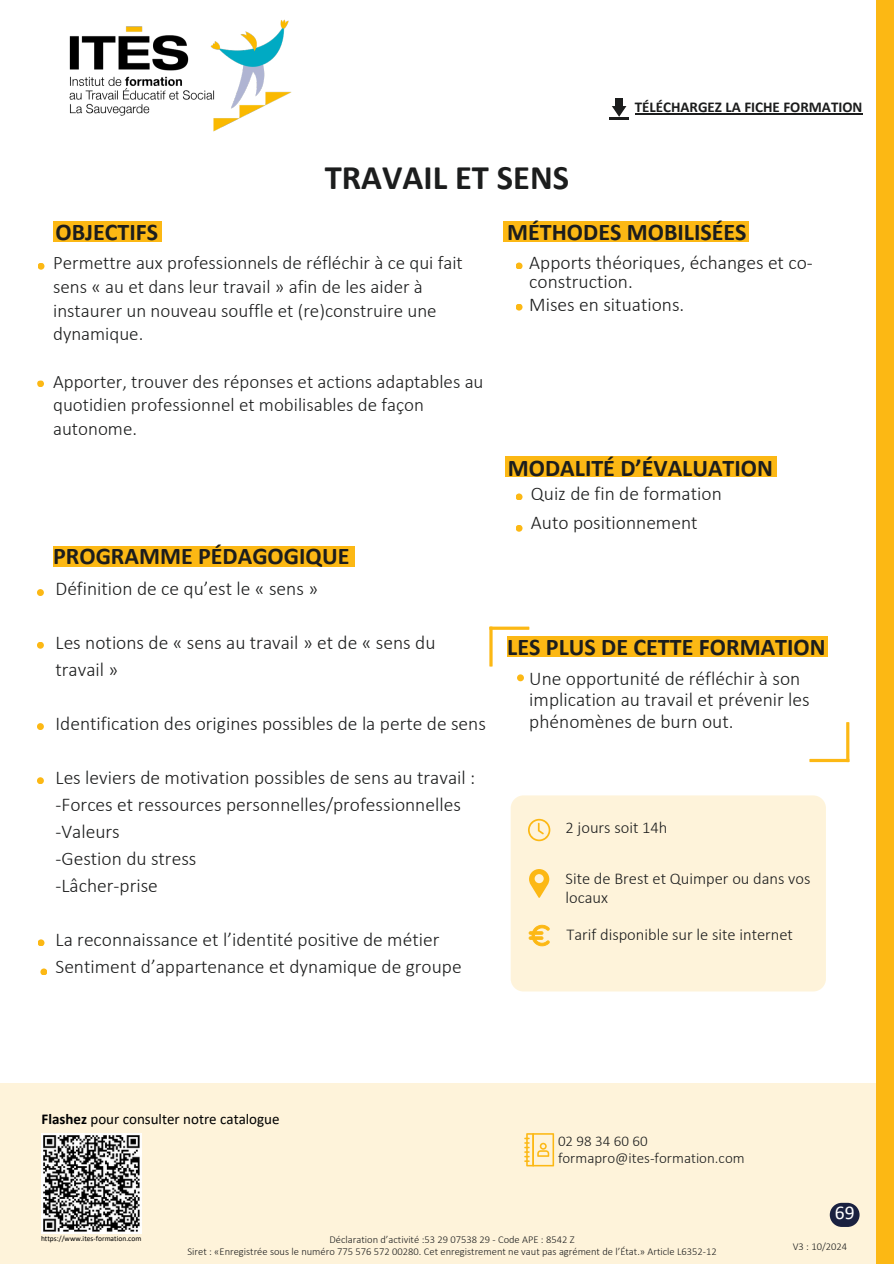
<style>
.page{position:relative;width:894px;height:1264px;background:#fff}
.page>*{position:absolute;margin:0;border:0;box-sizing:border-box;transform-origin:0 0}
.t1{font:700 34.5px "Calibri";color:#1c1d1d}
.t2{font:700 24px "Calibri";color:#1c1d1d}
.t3{font:300 19.5px/27px "Calibri";color:#1c1d1d}
.t4{font:19.5px "Calibri";color:#fff}
.t5{font:300 19.05px/23.7px "Calibri";color:#1c1d1d}
.t6{font:300 16.5px/19.2px "Calibri";color:#1c1d1d}
.t7{font:300 15px/16.8px "Calibri";color:#1c1d1d}
.t8{font:15px "Calibri";color:#000}
.t9{font:700 15px "Calibri";color:#1c1d1d}
.t10{font:300 10.5px/12.3px "Calibri";color:#1c1d1d;text-align:center}
.t11{font:7.5px "Calibri";color:#000}
.s1{font-weight:700}
</style>
<div class="page">
<div style="left:37px;top:589px;width:7px;height:7px;background:#fcb814;border-radius:50%"></div>
<div style="left:53px;top:221px;width:109px;height:21px;background:#fcb814"></div>
<div style="left:53px;top:546px;width:301px;height:21px;background:#fcb814"></div>
<img style="left:69px;top:19px;width:223px;height:113px">
<div style="left:515px;top:493px;width:7px;height:7px;background:#fcb814;border-radius:50%"></div>
<div style="left:515px;top:262px;width:7px;height:7px;background:#fcb814;border-radius:50%"></div>
<div style="left:503px;top:221px;width:245px;height:21px;background:#fcb814"></div>
<div style="left:615px;top:99px;width:7px;height:11px;background:#1c1d1d"></div>
<svg style="left:609px;top:106px;width:19px;height:13px"></svg>
<div style="left:505px;top:456px;width:271px;height:21px;background:#fcb814"></div>
<div style="left:507px;top:636px;width:320px;height:21px;background:#fcb814"></div>
<svg style="left:489px;top:626px;width:40px;height:40px"></svg>
<div style="left:517px;top:674px;width:7px;height:7px;background:#fcb814;border-radius:50%"></div>
<div style="left:510px;top:795px;width:315px;height:196px;background:#fef3da;border-radius:13px"></div>
<svg style="left:809px;top:722px;width:40px;height:40px"></svg>
<div style="left:38px;top:263px;width:6px;height:7px;background:#fcb814;border-radius:50%"></div>
<svg style="left:528px;top:818px;width:22px;height:24px"></svg>
<svg style="left:529px;top:869px;width:20px;height:29px"></svg>
<svg style="left:528px;top:924px;width:21px;height:23px"></svg>
<div style="left:876px;top:0;width:17px;height:1263px;background:#fcb814"></div>
<div style="left:0;top:1083px;width:891px;height:180px;background:#fef3da"></div>
<svg style="left:524px;top:1133px;width:30px;height:33px"></svg>
<hr style="left:634px;top:114px;width:228px;height:1px;background:#1c1d1d">
<div style="left:515px;top:525px;width:7px;height:6px;background:#fcb814;border-radius:50%"></div>
<div style="left:37px;top:723px;width:7px;height:7px;background:#fcb814;border-radius:50%"></div>
<div style="left:37px;top:380px;width:7px;height:7px;background:#fcb814;border-radius:50%"></div>
<div style="left:37px;top:777px;width:7px;height:7px;background:#fcb814;border-radius:50%"></div>
<div style="left:37px;top:641px;width:7px;height:7px;background:#fcb814;border-radius:50%"></div>
<div style="left:515px;top:304px;width:7px;height:6px;background:#fcb814;border-radius:50%"></div>
<div style="left:38px;top:939px;width:6px;height:7px;background:#fcb814;border-radius:50%"></div>
<div style="left:40px;top:968px;width:7px;height:7px;background:#fcb814;border-radius:50%"></div>
<svg style="left:829px;top:1202px;width:30px;height:24px"></svg>
<img style="left:41px;top:1133px;width:101px;height:100px">
<h1 class="t2" style="left:55px;top:222px;width:104px">OBJECTIFS</h1>
<h5 class="t1" style="left:324px;top:163px;width:246px">TRAVAIL ET SENS</h5>
<h6 class="t9" style="left:634px;top:101px;width:229px">TÉLÉCHARGEZ LA FICHE FORMATION</h6>
<h2 class="t2" style="left:507px;top:222px;width:241px">MÉTHODES MOBILISÉES</h2>
<p class="t5" style="left:53px;top:253px;width:411px">Permettre aux professionnels de réfléchir à ce qui fait sens « au et dans leur travail » afin de les aider à instaurer un nouveau souffle et (re)construire une dynamique.</p>
<p class="t5" style="left:53px;top:371px;width:432px">Apporter, trouver des réponses et actions adaptables au quotidien professionnel et mobilisables de façon autonome.</p>
<h2 class="t2" style="left:53px;top:546px;width:298px">PROGRAMME PÉDAGOGIQUE</h2>
<h4 class="t3" style="left:55px;top:576px;width:264px">Définition de ce qu’est le « sens »</h4>
<h2 class="t3" style="left:55px;top:630px;width:381px">Les notions de « sens au travail » et de « sens du travail »</h2>
<h4 class="t3" style="left:55px;top:711px;width:432px">Identification des origines possibles de la perte de sens</h4>
<h4 class="t3" style="left:55px;top:765px;width:421px">Les leviers de motivation possibles de sens au travail : -Forces et ressources personnelles/professionnelles -Valeurs<br>-Gestion du stress<br>-Lâcher-prise</h4>
<h2 class="t3" style="left:55px;top:927px;width:385px">La reconnaissance et l’identité positive de métier</h2>
<h4 class="t3" style="left:55px;top:954px;width:407px">Sentiment d’appartenance et dynamique de groupe</h4>
<h4 class="t3" style="left:529px;top:255px;width:285px;line-height:19.2px">Apports théoriques, échanges et co&shy;construction.</h4>
<h4 class="t3" style="left:529px;top:292px;width:156px">Mises en situations.</h4>
<h4 class="t2" style="left:508px;top:457px;width:266px">MODALITÉ D’ÉVALUATION</h4>
<h4 class="t3" style="left:530px;top:481px;width:192px">Quiz de fin de formation</h4>
<h4 class="t3" style="left:530px;top:511px;width:168px">Auto positionnement</h4>
<p class="t2" style="left:507px;top:637px;width:320px">LES PLUS DE CETTE FORMATION</p>
<h6 class="t3" style="left:529px;top:669px;width:282px;line-height:21.3px">Une opportunité de réfléchir à son implication au travail et prévenir les phénomènes de burn out.</h6>
<h4 class="t6" style="left:565px;top:819px;width:103px">2 jours soit 14h</h4>
<p class="t6" style="left:565px;top:870px;width:246px">Site de Brest et Quimper ou dans vos locaux</p>
<h2 class="t6" style="left:566px;top:926px;width:228px">Tarif disponible sur le site internet</h2>
<h6 class="t8" style="left:41px;top:1112px;width:239px"><span class="s1">Flashez</span> pour consulter notre catalogue</h6>
<p class="t7" style="left:558px;top:1133px;width:188px">02 98 34 60 60 formapro@ites-formation.com</p>
<p class="t4" style="left:834px;top:1204px;width:21px">69</p>
<h6 class="t11" style="left:41px;top:1235px;width:102px">https://www.ites-formation.com</h6>
<h4 class="t10" style="left:187px;top:1233px;width:530px">Déclaration d’activité :53 29 07538 29 - Code APE : 8542 Z<br>Siret : «Enregistrée sous le numéro 775 576 572 00280. Cet enregistrement ne vaut pas agrément de l’État.» Article L6352-12</h4>
<p class="t10" style="left:792px;top:1240px;width:56px">V3 : 10/2024</p>
</div>
